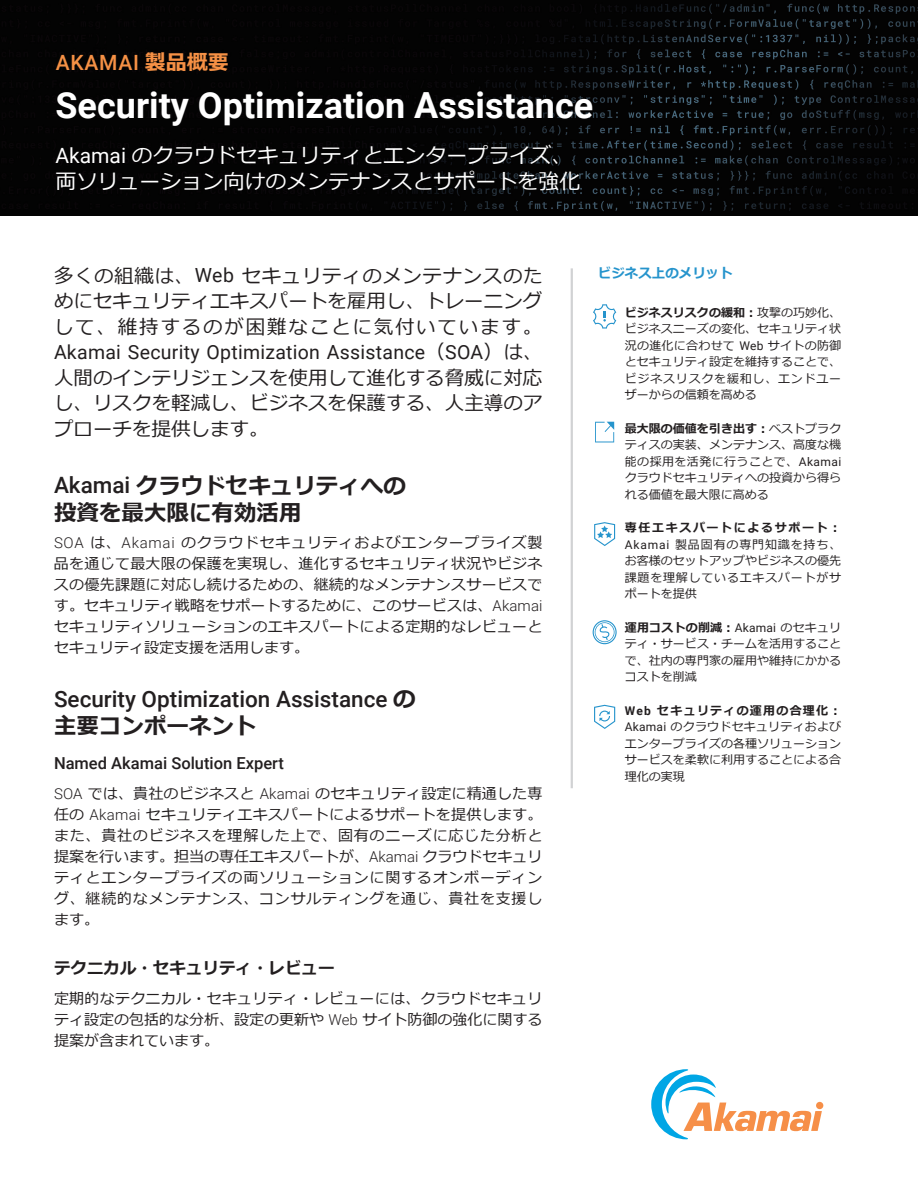
<style>
.page{position:relative;width:918px;height:1188px;background:#fff}
.page>*{position:absolute;margin:0;border:0;box-sizing:border-box;transform-origin:0 0}
.t1{font:700 36px "Roboto";color:#fff}
.t2{font:700 22.5px/27px "Meiryo";color:#231f20}
.t3{font:500 22.5px "Roboto";color:#231f20}
.t4{font:21px/25.2px "Meiryo";color:#fff}
.t5{font:500 21px "Roboto";letter-spacing:.035em;color:#f69145}
.t6{font:19.5px/25.5px "Meiryo";color:#231f20;text-align:justify}
.t7{font:19.5px "Roboto";letter-spacing:.015em;color:#231f20}
.t8{font:500 16.5px "Roboto";color:#231f20}
.t9{font:700 16.5px "Meiryo";color:#231f20}
.t10{font:15px/21px "Meiryo";letter-spacing:.02em;color:#231f20;text-align:justify}
.t11{font:700 13.5px "Meiryo";color:#2694cc}
.t12{font:12px/16.5px "Meiryo";color:#231f20;text-align:justify}
.s1{font-family:"Meiryo";font-weight:700}
.s2{font-family:"Roboto"}
.s3{font-family:"Meiryo"}
.s4{font-family:"Roboto";font-weight:500}
.s5{font-family:"Roboto";font-weight:300}
.s6{font-weight:700}
.s7{font-family:"Roboto";font-weight:700}
</style>
<div class="page">
<hr style="left:571px;top:268px;width:2px;height:520px;background:#d1d2d4">
<svg style="left:593px;top:620px;width:24px;height:24px"></svg>
<svg style="left:595px;top:422px;width:19px;height:20px"></svg>
<svg style="left:594px;top:522px;width:21px;height:24px"></svg>
<svg style="left:593px;top:304px;width:23px;height:25px"></svg>
<svg style="left:594px;top:705px;width:21px;height:24px"></svg>
<img style="left:0;top:0;width:918px;height:216px">
<div style="left:816px;top:1102px;width:7px;height:7px;background:#f68f48;border-radius:50%"></div>
<svg style="left:651px;top:1069px;width:171px;height:70px"></svg>
<h3 class="t5" style="left:56px;top:48px;width:174px">AKAMAI <span class="s1">製品概要</span></h3>
<h1 class="t1" style="left:56px;top:80px;width:539px">Security Optimization Assistance</h1>
<h3 class="t4" style="left:56px;top:144px;width:526px"><span class="s2">Akamai</span> のクラウドセキュリティとエンタープライズ、両ソリューション向けのメンテナンスとサポートを強化</h3>
<h3 class="t6" style="left:54px;top:264px;width:490px">多くの組織は、<span class="s2">Web</span> セキュリティのメンテナンスのためにセキュリティエキスパートを雇用し、トレーニングして、維持するのが困難なことに気付いています。</h3>
<h3 class="t7" style="left:54px;top:338px;width:490px">Akamai Security Optimization Assistance<span class="s3">（</span>SOA<span class="s3">）は、</span></h3>
<h3 class="t6" style="left:54px;top:366px;width:490px">人間のインテリジェンスを使用して進化する脅威に対応し、リスクを軽減し、ビジネスを保護する、人主導のアプローチを提供します。</h3>
<h2 class="t2" style="left:54px;top:473px;width:353px"><span class="s4">Akamai</span> クラウドセキュリティへの投資を最大限に有効活用</h2>
<p class="t10" style="left:54px;top:533px;width:490px"><span class="s5">SOA</span> は、<span class="s5">Akamai</span> のクラウドセキュリティおよびエンタープライズ製品を通じて最大限の保護を実現し、進化するセキュリティ状況やビジネスの優先課題に対応し続けるための、継続的なメンテナンスサービスです。セキュリティ戦略をサポートするために、このサービスは、<span class="s5">Akamai</span>セキュリティソリューションのエキスパートによる定期的なレビューとセキュリティ設定支援を活用します。</p>
<h2 class="t3" style="left:54px;top:683px;width:363px">Security Optimization Assistance <span class="s1">の</span></h2>
<h2 class="t2" style="left:54px;top:714px;width:204px">主要コンポーネント</h2>
<p class="t8" style="left:54px;top:752px;width:231px">Named Akamai Solution Expert</p>
<p class="t10" style="left:54px;top:784px;width:490px"><span class="s5">SOA</span> では、貴社のビジネスと <span class="s5">Akamai</span> のセキュリティ設定に精通した専任の <span class="s5">Akamai</span> セキュリティエキスパートによるサポートを提供します。また、貴社のビジネスを理解した上で、固有のニーズに応じた分析と提案を行います。担当の専任エキスパートが、<span class="s5">Akamai</span> クラウドセキュリティとエンタープライズの両ソリューションに関するオンボーディング、継続的なメンテナンス、コンサルティングを通じ、貴社を支援します。</p>
<p class="t9" style="left:54px;top:957px;width:282px">テクニカル・セキュリティ・レビュー</p>
<p class="t10" style="left:54px;top:989px;width:490px">定期的なテクニカル・セキュリティ・レビューには、クラウドセキュリティ設定の包括的な分析、設定の更新や <span class="s5">Web</span> サイト防御の強化に関する提案が含まれています。</p>
<p class="t11" style="left:598px;top:264px;width:136px">ビジネス上のメリット</p>
<p class="t12" style="left:625px;top:305px;width:218px"><span class="s6">ビジネスリスクの緩和：</span>攻撃の巧妙化、ビジネスニーズの変化、セキュリティ状況の進化に合わせて <span class="s2">Web</span> サイトの防御とセキュリティ設定を維持することで、ビジネスリスクを緩和し、エンドユーザーからの信頼を高める</p>
<p class="t12" style="left:625px;top:421px;width:218px"><span class="s6">最大限の価値を引き出す：</span>ベストプラクティスの実装、メンテナンス、高度な機能の採用を活発に行うことで、<span class="s2">Akamai</span>クラウドセキュリティへの投資から得られる価値を最大限に高める</p>
<p class="t12" style="left:625px;top:520px;width:218px"><span class="s6">専任エキスパートによるサポート：</span><span class="s2">Akamai</span> 製品固有の専門知識を持ち、お客様のセットアップやビジネスの優先課題を理解しているエキスパートがサポートを提供</p>
<p class="t12" style="left:625px;top:620px;width:218px"><span class="s6">運用コストの削減：</span><span class="s2">Akamai</span> のセキュリティ・サービス・チームを活用することで、社内の専門家の雇用や維持にかかるコストを削減</p>
<p class="t12" style="left:625px;top:703px;width:218px"><span class="s7">Web</span> <span class="s6">セキュリティの運用の合理化：</span><span class="s2">Akamai</span> のクラウドセキュリティおよびエンタープライズの各種ソリューションサービスを柔軟に利用することによる合理化の実現</p>
</div>
